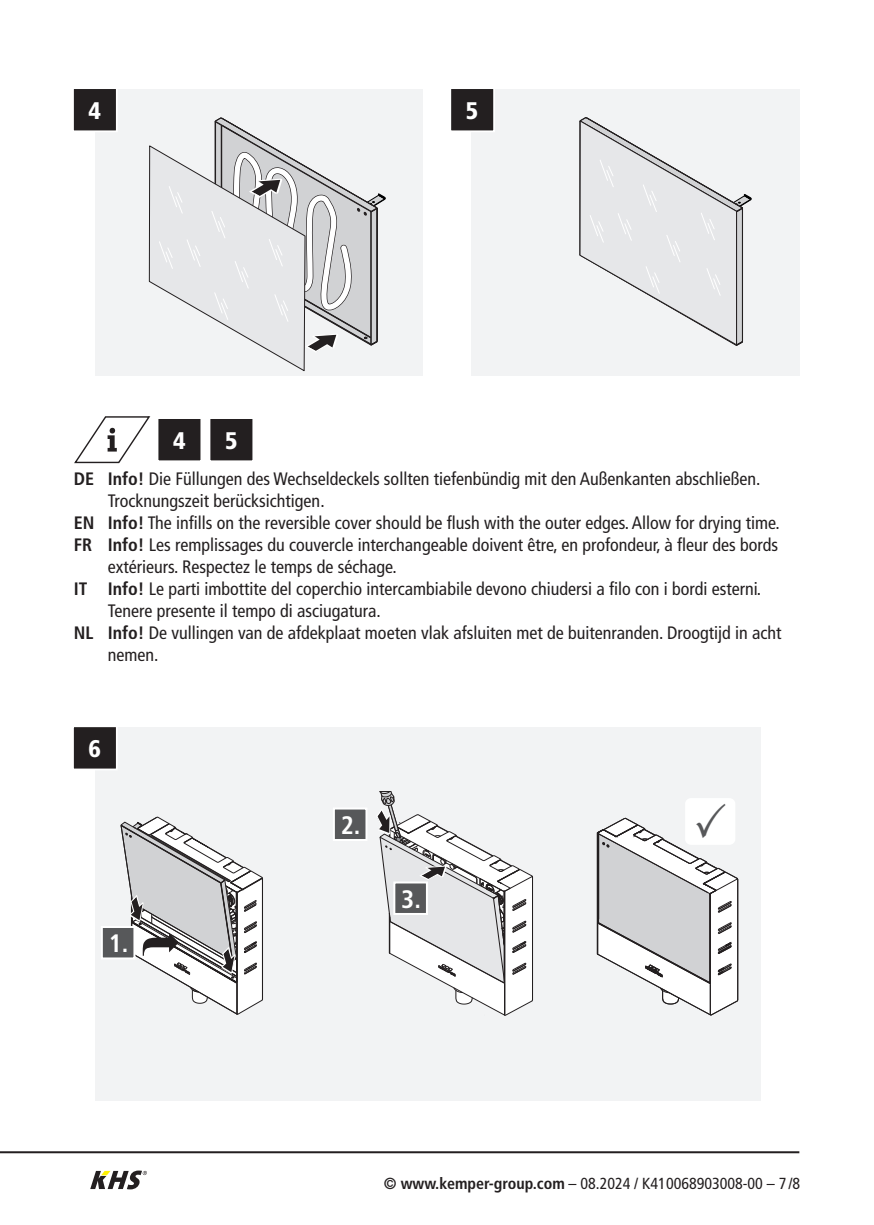
<style>
.page{position:relative;width:874px;height:1225px;background:#fff}
.page>*{position:absolute;margin:0;border:0;box-sizing:border-box;transform-origin:0 0}
.t1{font:700 condensed 25.2px "Frutiger LT Com";color:#fff}
.t2{font:900 condensed 24px "Frutiger LT Com";color:#fff}
.t3{font:condensed 18px "Frutiger LT Com";color:#231f20}
.t4{font:condensed 16px "Frutiger LT Com";color:#231f20}
.s1{font-weight:700}
</style>
<div class="page">
<svg style="left:90px;top:1170px;width:57px;height:19px"></svg>
<hr style="left:0;top:1151px;width:799px;height:2px;background:#231f20">
<div style="left:95px;top:89px;width:327px;height:286px;background:#f2f3f4"></div>
<div style="left:95px;top:727px;width:665px;height:373px;background:#f2f3f4"></div>
<svg style="left:148px;top:117px;width:237px;height:255px"></svg>
<div style="left:471px;top:89px;width:328px;height:286px;background:#f2f3f4"></div>
<svg style="left:579px;top:117px;width:172px;height:229px"></svg>
<svg style="left:377px;top:791px;width:156px;height:224px"></svg>
<div style="left:102px;top:927px;width:32px;height:31px;background:#57585a"></div>
<div style="left:101px;top:926px;width:34px;height:33px;border:2px solid #fff"></div>
<div style="left:334px;top:808px;width:32px;height:32px;background:#57585a"></div>
<div style="left:333px;top:807px;width:34px;height:34px;border:2px solid #fff"></div>
<div style="left:394px;top:882px;width:32px;height:32px;background:#57585a"></div>
<div style="left:393px;top:881px;width:34px;height:34px;border:2px solid #fff"></div>
<div style="left:684px;top:798px;width:51px;height:47px;background:#fff;border-radius:6px"></div>
<div style="left:73px;top:88px;width:44px;height:43px;background:#231f20"></div>
<div style="left:72px;top:87px;width:46px;height:45px;border:2px solid #fff"></div>
<div style="left:73px;top:726px;width:44px;height:43px;background:#231f20"></div>
<div style="left:72px;top:725px;width:46px;height:45px;border:2px solid #fff"></div>
<div style="left:157px;top:418px;width:44px;height:43px;background:#231f20"></div>
<div style="left:156px;top:417px;width:46px;height:45px;border:2px solid #fff"></div>
<div style="left:450px;top:88px;width:44px;height:43px;background:#231f20"></div>
<div style="left:449px;top:87px;width:46px;height:45px;border:2px solid #fff"></div>
<div style="left:209px;top:418px;width:44px;height:43px;background:#231f20"></div>
<div style="left:208px;top:417px;width:46px;height:45px;border:2px solid #fff"></div>
<svg style="left:74px;top:416px;width:77px;height:48px"></svg>
<svg style="left:596px;top:802px;width:142px;height:213px"></svg>
<svg style="left:121px;top:816px;width:142px;height:199px"></svg>
<h2 class="t2" style="left:89px;top:96px;width:14px">4</h2>
<h2 class="t2" style="left:173px;top:425px;width:14px">4</h2>
<h2 class="t2" style="left:225px;top:425px;width:14px">5</h2>
<h2 class="t2" style="left:465px;top:96px;width:14px">5</h2>
<p class="t3" style="left:74px;top:468px;width:688px"><span class="s1">DE Info!</span> Die Füllungen des Wechseldeckels sollten tiefenbündig mit den Außenkanten abschließen.</p>
<p class="t3" style="left:108px;top:490px;width:218px">Trocknungszeit berücksichtigen.</p>
<p class="t3" style="left:74px;top:512px;width:707px"><span class="s1">EN Info!</span> The infills on the reversible cover should be flush with the outer edges. Allow for drying time.</p>
<p class="t3" style="left:74px;top:534px;width:705px"><span class="s1">FR Info!</span> Les remplissages du couvercle interchangeable doivent être, en profondeur, à fleur des bords</p>
<p class="t3" style="left:108px;top:556px;width:290px">extérieurs. Respectez le temps de séchage.</p>
<p class="t3" style="left:74px;top:578px;width:688px"><span class="s1">IT Info!</span> Le parti imbottite del coperchio intercambiabile devono chiudersi a filo con i bordi esterni.</p>
<p class="t3" style="left:108px;top:600px;width:274px">Tenere presente il tempo di asciugatura.</p>
<p class="t3" style="left:74px;top:622px;width:709px"><span class="s1">NL Info!</span> De vullingen van de afdekplaat moeten vlak afsluiten met de buitenranden. Droogtijd in acht</p>
<p class="t3" style="left:108px;top:644px;width:52px">nemen.</p>
<h2 class="t2" style="left:89px;top:734px;width:14px">6</h2>
<h1 class="t1" style="left:109px;top:928px;width:21px">1.</h1>
<h1 class="t1" style="left:340px;top:809px;width:21px">2.</h1>
<h1 class="t1" style="left:401px;top:883px;width:21px">3.</h1>
<p class="t4" style="left:383px;top:1174px;width:418px"><span class="s1">© www.kemper-group.com</span> – 08.2024 / K410068903008-00 – 7 /8</p>
</div>
